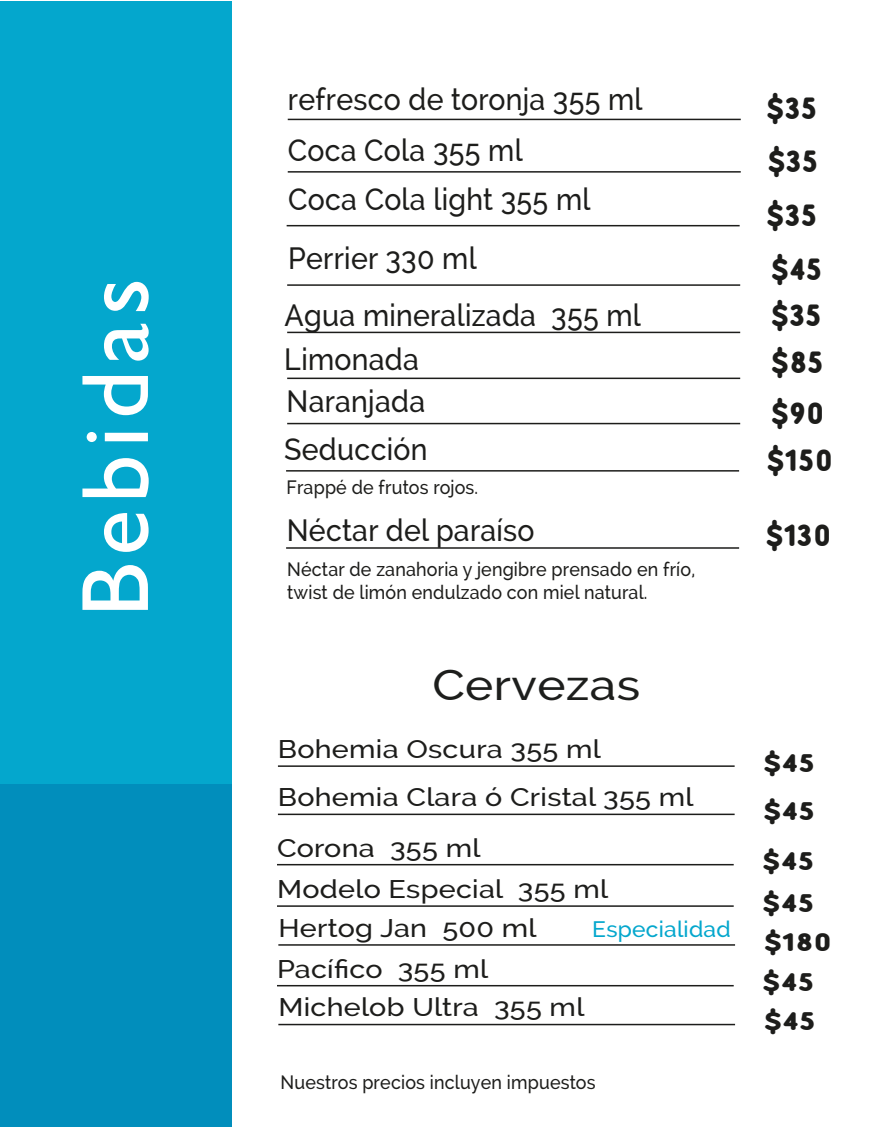
<style>
.page{position:relative;width:893px;height:1127px;background:#fff}
.page>*{position:absolute;margin:0;border:0;box-sizing:border-box;transform-origin:0 0}
.t1{font:96px "Gill Sans";letter-spacing:.075em;color:#fff}
.t2{font:500 43.05px "Raleway";letter-spacing:.01em;color:#1d1e1c;scale:1.1 1}
.t3{font:500 30.83px "Raleway";letter-spacing:.01em;color:#1d1d1b;scale:.92 1}
.t4{font:900 29.92px "Robaga Rounded";letter-spacing:.01em;color:#1d1d1b;scale:.92 1}
.t5{font:500 25.58px "Raleway";letter-spacing:.01em;color:#1d1d1b;scale:1.12 1}
.t6{font:900 24.83px "Robaga Rounded";letter-spacing:.01em;color:#1d1d1b;scale:1.12 1}
.t7{font:500 22.42px "Raleway";letter-spacing:.01em;color:#04a7cd}
.t8{font:500 19.35px/23.2px "Raleway";letter-spacing:.01em;color:#1d1d1b;scale:.92 1}
</style>
<div class="page">
<div style="left:0;top:1px;width:232px;height:1126px;background:#04a7cd"></div>
<div style="left:0;top:785px;width:232px;height:342px;background:#018ebc"></div>
<hr style="left:288px;top:119px;width:453px;height:1px;background:#1d1d1b">
<hr style="left:287px;top:378px;width:453px;height:1px;background:#1d1d1b">
<hr style="left:287px;top:423px;width:453px;height:1px;background:#1d1d1b">
<hr style="left:286px;top:547px;width:453px;height:2px;background:#1d1d1b">
<hr style="left:287px;top:284px;width:453px;height:2px;background:#1d1d1b">
<hr style="left:287px;top:225px;width:453px;height:1px;background:#1d1d1b">
<hr style="left:286px;top:470px;width:453px;height:2px;background:#1d1d1b">
<hr style="left:287px;top:332px;width:453px;height:1px;background:#1d1d1b">
<hr style="left:288px;top:171px;width:453px;height:2px;background:#1d1d1b">
<hr style="left:278px;top:765px;width:457px;height:2px;background:#1d1d1b">
<hr style="left:277px;top:864px;width:457px;height:1px;background:#1d1d1b">
<hr style="left:278px;top:813px;width:457px;height:2px;background:#1d1d1b">
<hr style="left:277px;top:905px;width:457px;height:2px;background:#1d1d1b">
<hr style="left:278px;top:944px;width:457px;height:2px;background:#1d1d1b">
<hr style="left:277px;top:985px;width:457px;height:1px;background:#1d1d1b">
<hr style="left:278px;top:1024px;width:457px;height:1px;background:#1d1d1b">
<h1 class="t1" style="left:59px;top:617px;width:340px;rotate:-90deg">Bebidas</h1>
<h3 class="t3" style="left:288px;top:81px;width:387px">refresco de toronja 355 ml</h3>
<h3 class="t4" style="left:767px;top:92px;width:56px">$35</h3>
<h3 class="t3" style="left:288px;top:132px;width:257px">Coca Cola 355 ml</h3>
<h3 class="t4" style="left:768px;top:144px;width:56px">$35</h3>
<h3 class="t3" style="left:288px;top:181px;width:330px">Coca Cola light 355 ml</h3>
<h3 class="t4" style="left:767px;top:198px;width:56px">$35</h3>
<h3 class="t3" style="left:288px;top:240px;width:206px">Perrier 330 ml</h3>
<h3 class="t4" style="left:771px;top:252px;width:57px">$45</h3>
<h3 class="t3" style="left:284px;top:297px;width:389px">Agua mineralizada 355 ml</h3>
<h3 class="t4" style="left:771px;top:298px;width:56px">$35</h3>
<h3 class="t3" style="left:284px;top:341px;width:148px">Limonada</h3>
<h3 class="t4" style="left:771px;top:346px;width:58px">$85</h3>
<h3 class="t3" style="left:286px;top:383px;width:152px">Naranjada</h3>
<h3 class="t4" style="left:771px;top:396px;width:59px">$90</h3>
<h3 class="t3" style="left:284px;top:431px;width:157px">Seducción</h3>
<h3 class="t4" style="left:767px;top:443px;width:73px">$150</h3>
<p class="t8" style="left:286px;top:475px;width:210px">Frappé de frutos rojos.</p>
<h3 class="t3" style="left:287px;top:513px;width:271px">Néctar del paraíso</h3>
<h3 class="t4" style="left:766px;top:518px;width:72px">$130</h3>
<p class="t8" style="left:287px;top:558px;width:445px">Néctar de zanahoria y jengibre prensado en frío, twist de limón endulzado con miel natural.</p>
<h2 class="t2" style="left:432px;top:660px;width:190px">Cervezas</h2>
<h3 class="t5" style="left:278px;top:734px;width:290px">Bohemia Oscura 355 ml</h3>
<p class="t6" style="left:764px;top:749px;width:47px">$45</p>
<h3 class="t5" style="left:278px;top:782px;width:373px">Bohemia Clara ó Cristal 355 ml</h3>
<p class="t6" style="left:764px;top:797px;width:47px">$45</p>
<h3 class="t5" style="left:277px;top:833px;width:183px">Corona 355 ml</h3>
<p class="t6" style="left:763px;top:847px;width:47px">$45</p>
<h3 class="t5" style="left:277px;top:874px;width:297px">Modelo Especial 355 ml</h3>
<p class="t6" style="left:763px;top:889px;width:47px">$45</p>
<h3 class="t5" style="left:278px;top:913px;width:232px">Hertog Jan 500 ml</h3>
<p class="t6" style="left:764px;top:928px;width:62px">$180</p>
<p class="t7" style="left:592px;top:916px;width:140px">Especialidad</p>
<h3 class="t5" style="left:277px;top:954px;width:190px">Pacífico 355 ml</h3>
<p class="t6" style="left:763px;top:968px;width:47px">$45</p>
<h3 class="t5" style="left:278px;top:992px;width:275px">Michelob Ultra 355 ml</h3>
<p class="t6" style="left:764px;top:1007px;width:47px">$45</p>
<p class="t8" style="left:281px;top:1070px;width:344px">Nuestros precios incluyen impuestos</p>
</div>
